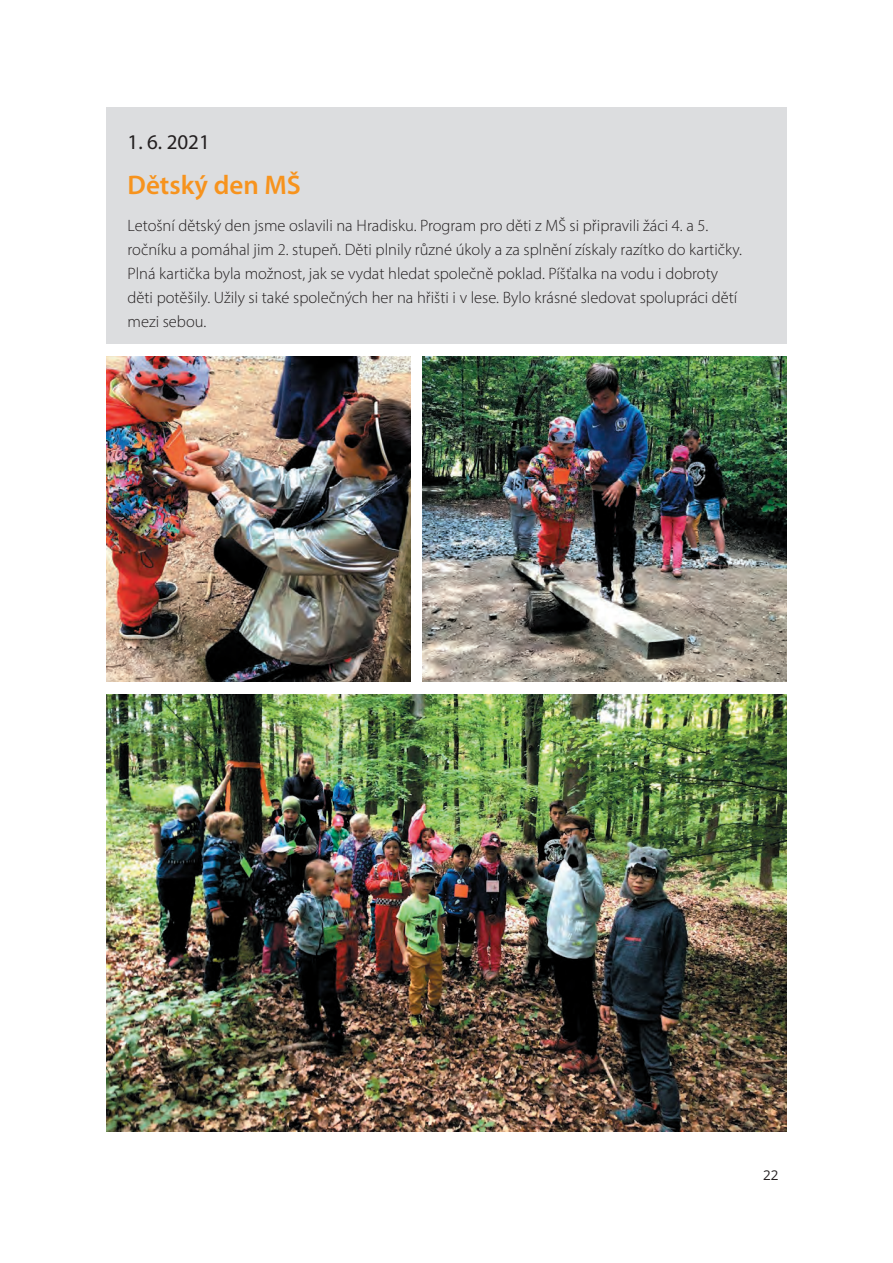
<style>
.page{position:relative;width:893px;height:1263px;background:#fff}
.page>*{position:absolute;margin:0;border:0;box-sizing:border-box;transform-origin:0 0}
.t1{font:600 27px "Myriad Pro";color:#f7931d}
.t2{font:21px "Myriad Pro";color:#231f20}
.t3{font:300 16.5px/24px "Myriad Pro";color:#231f20}
.t4{font:13.5px "Open Sans";color:#231f20}
</style>
<div class="page">
<div style="left:106px;top:108px;width:681px;height:236px;background:#dcdddf"></div>
<img style="left:106px;top:356px;width:304px;height:325px">
<img style="left:422px;top:356px;width:365px;height:325px">
<img style="left:106px;top:694px;width:681px;height:438px">
<p class="t2" style="left:128px;top:129px;width:84px">1. 6. 2021</p>
<h1 class="t1" style="left:128px;top:168px;width:175px">Dětský den MŠ</h1>
<p class="t3" style="left:128px;top:213px;width:616px">Letošní dětský den jsme oslavili na Hradisku. Program pro děti z MŠ si připravili žáci 4. a 5. ročníku a pomáhal jim 2. stupeň. Děti plnily různé úkoly a za splnění získaly razítko do kartičky.<br>Plná kartička byla možnost, jak se vydat hledat společně poklad. Píšťalka na vodu i dobroty děti potěšily. Užily si také společných her na hřišti i v lese. Bylo krásné sledovat spolupráci dětí mezi sebou.</p>
<p class="t4" style="left:763px;top:1166px;width:17px">22</p>
</div>
